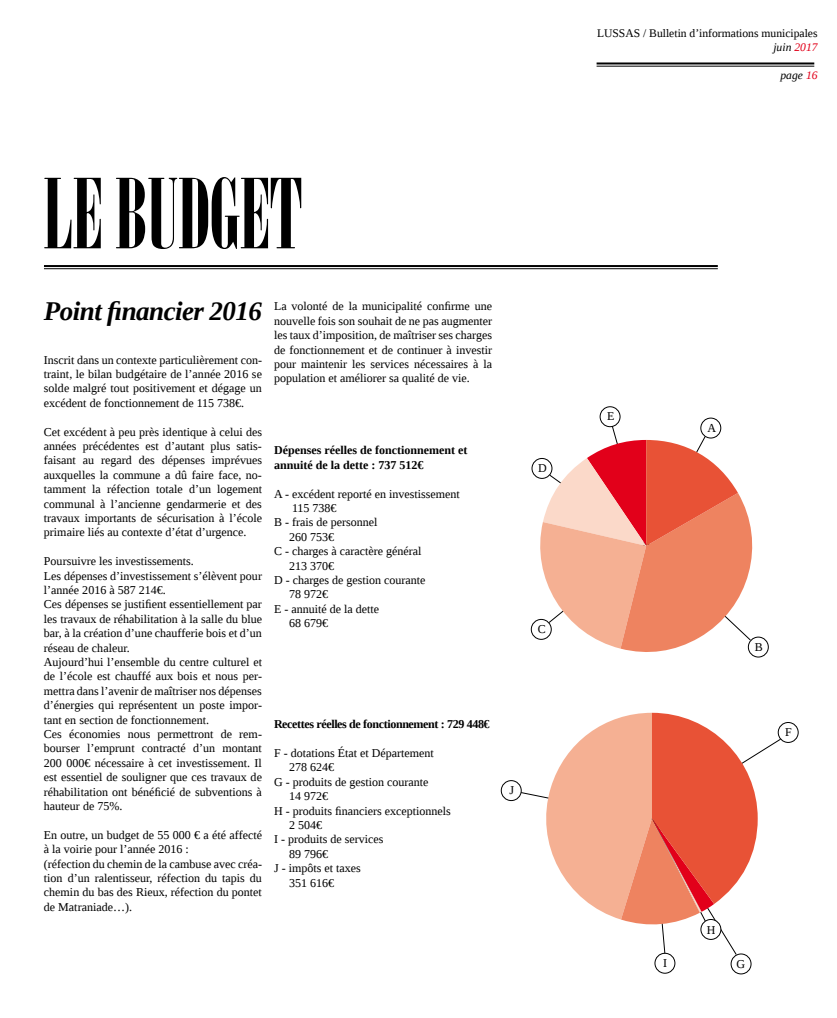
<style>
.page{position:relative;width:837px;height:1018px;background:#fff}
.page>*{position:absolute;margin:0;border:0;box-sizing:border-box;transform-origin:0 0}
.t1{font:96px "Bodoni MT Poster Compressed";color:#000}
.t2{font:italic 700 27px "Liberation Serif";letter-spacing:-.02em;color:#000}
.t3{font:12px/14.4px "Liberation Serif";color:#000;text-align:justify}
.t4{font:700 12px/14.4px "Liberation Serif";color:#000}
.t5{font:700 12px "Liberation Serif";letter-spacing:-.03em;color:#000}
.t6{font:11.6px/13.9px "Liberation Serif";color:#000;text-align:right}
.t7{font:italic 11.6px "Liberation Serif";color:#000}
.s1{font-style:italic}
.s2{font-style:italic;color:#e2001a}
.s3{color:#e2001a}
</style>
<div class="page">
<hr style="left:596px;top:62px;width:218px;height:2px;background:#000">
<hr style="left:596px;top:66px;width:218px;height:1px;background:#000">
<hr style="left:44px;top:265px;width:673px;height:2px;background:#000">
<hr style="left:44px;top:268px;width:673px;height:1px;background:#000">
<div style="left:500px;top:780px;width:21px;height:21px;border:1px solid #000;border-radius:50%"></div>
<div style="left:730px;top:953px;width:21px;height:21px;border:1px solid #000;border-radius:50%"></div>
<div style="left:654px;top:952px;width:21px;height:21px;border:1px solid #000;border-radius:50%"></div>
<div style="left:777px;top:722px;width:21px;height:21px;border:1px solid #000;border-radius:50%"></div>
<svg style="left:519px;top:713px;width:262px;height:243px"></svg>
<div style="left:599px;top:406px;width:21px;height:21px;border:1px solid #000;border-radius:50%"></div>
<div style="left:700px;top:417px;width:21px;height:21px;border:1px solid #000;border-radius:50%"></div>
<div style="left:747px;top:636px;width:21px;height:21px;border:1px solid #000;border-radius:50%"></div>
<svg style="left:530px;top:425px;width:237px;height:230px"></svg>
<h1 class="t1" style="left:44px;top:159px;width:260px">LE BUDGET</h1>
<h2 class="t2" style="left:44px;top:294px;width:219px">Point financier 2016</h2>
<p class="t3" style="left:44px;top:352px;width:219px">Inscrit dans un contexte particulièrement con&shy;traint, le bilan budgétaire de l’année 2016 se solde malgré tout positivement et dégage un excédent de fonctionnement de 115 738€.</p>
<p class="t3" style="left:44px;top:424px;width:219px">Cet excédent à peu près identique à celui des années précédentes est d’autant plus satis&shy;faisant au regard des dépenses imprévues auxquelles la commune a dû faire face, no&shy;tamment la réfection totale d’un logement communal à l’ancienne gendarmerie et des travaux importants de sécurisation à l’école primaire liés au contexte d’état d’urgence.</p>
<p class="t3" style="left:44px;top:554px;width:219px;text-align:left">Poursuivre les investissements.<br>Les dépenses d’investissement s’élèvent pour l’année 2016 à 587 214€.<br>Ces dépenses se justifient essentiellement par les travaux de réhabilitation à la salle du blue bar, à la création d’une chaufferie bois et d’un réseau de chaleur.<br>Aujourd’hui l’ensemble du centre culturel et de l’école est chauffé aux bois et nous per&shy;mettra dans l’avenir de maîtriser nos dépenses d’énergies qui représentent un poste impor&shy;tant en section de fonctionnement.<br>Ces économies nous permettront de rem&shy;bourser l’emprunt contracté d’un montant 200 000€ nécessaire à cet investissement. Il est essentiel de souligner que ces travaux de réhabilitation ont bénéficié de subventions à hauteur de 75%.</p>
<p class="t3" style="left:44px;top:827px;width:219px;text-align:left">En outre, un budget de 55 000 € a été affecté à la voirie pour l’année 2016 :<br>(réfection du chemin de la cambuse avec créa&shy;tion d’un ralentisseur, réfection du tapis du chemin du bas des Rieux, réfection du pontet de Matraniade…).</p>
<p class="t3" style="left:274px;top:299px;width:219px">La volonté de la municipalité confirme une nouvelle fois son souhait de ne pas augmenter les taux d’imposition, de maîtriser ses charges de fonctionnement et de continuer à investir pour maintenir les services nécessaires à la population et améliorer sa qualité de vie.</p>
<p class="t4" style="left:274px;top:443px;width:195px">Dépenses réelles de fonctionnement et annuité de la dette : 737 512€</p>
<p class="t3" style="left:274px;top:486px;width:187px">A - excédent reporté en investissement</p>
<p class="t3" style="left:292px;top:501px;width:46px">115 738€</p>
<p class="t3" style="left:274px;top:515px;width:105px">B - frais de personnel</p>
<p class="t3" style="left:289px;top:529px;width:46px">260 753€</p>
<p class="t3" style="left:274px;top:544px;width:149px">C - charges à caractère général</p>
<p class="t3" style="left:289px;top:558px;width:46px">213 370€</p>
<p class="t3" style="left:274px;top:573px;width:153px">D - charges de gestion courante</p>
<p class="t3" style="left:289px;top:587px;width:40px">78 972€</p>
<p class="t3" style="left:274px;top:601px;width:106px">E - annuité de la dette</p>
<p class="t3" style="left:289px;top:616px;width:40px">68 679€</p>
<p class="t5" style="left:274px;top:716px;width:217px">Recettes réelles de fonctionnement : 729 448€</p>
<p class="t3" style="left:274px;top:745px;width:161px">F - dotations État et Département</p>
<p class="t3" style="left:289px;top:760px;width:46px">278 624€</p>
<p class="t3" style="left:274px;top:774px;width:156px">G - produits de gestion courante</p>
<p class="t3" style="left:289px;top:789px;width:40px">14 972€</p>
<p class="t3" style="left:274px;top:803px;width:178px">H - produits financiers exceptionnels</p>
<p class="t3" style="left:289px;top:817px;width:34px">2 504€</p>
<p class="t3" style="left:274px;top:832px;width:111px">I - produits de services</p>
<p class="t3" style="left:289px;top:846px;width:40px">89 796€</p>
<p class="t3" style="left:274px;top:861px;width:88px">J - impôts et taxes</p>
<p class="t3" style="left:289px;top:875px;width:46px">351 616€</p>
<p class="t3" style="left:509px;top:783px;width:6px">J</p>
<p class="t3" style="left:538px;top:461px;width:10px">D</p>
<p class="t3" style="left:537px;top:622px;width:10px">C</p>
<p class="t6" style="left:596px;top:26px;width:222px">LUSSAS / Bulletin d’informations municipales <span class="s1">juin</span> <span class="s2">2017</span></p>
<p class="t7" style="left:780px;top:68px;width:39px">page <span class="s3">16</span></p>
<p class="t3" style="left:606px;top:409px;width:9px">E</p>
<p class="t3" style="left:707px;top:420px;width:10px">A</p>
<p class="t3" style="left:754px;top:639px;width:10px">B</p>
<p class="t3" style="left:784px;top:725px;width:8px">F</p>
<p class="t3" style="left:706px;top:922px;width:10px">H</p>
<p class="t3" style="left:663px;top:955px;width:5px">I</p>
<p class="t3" style="left:736px;top:956px;width:10px">G</p>
</div>
